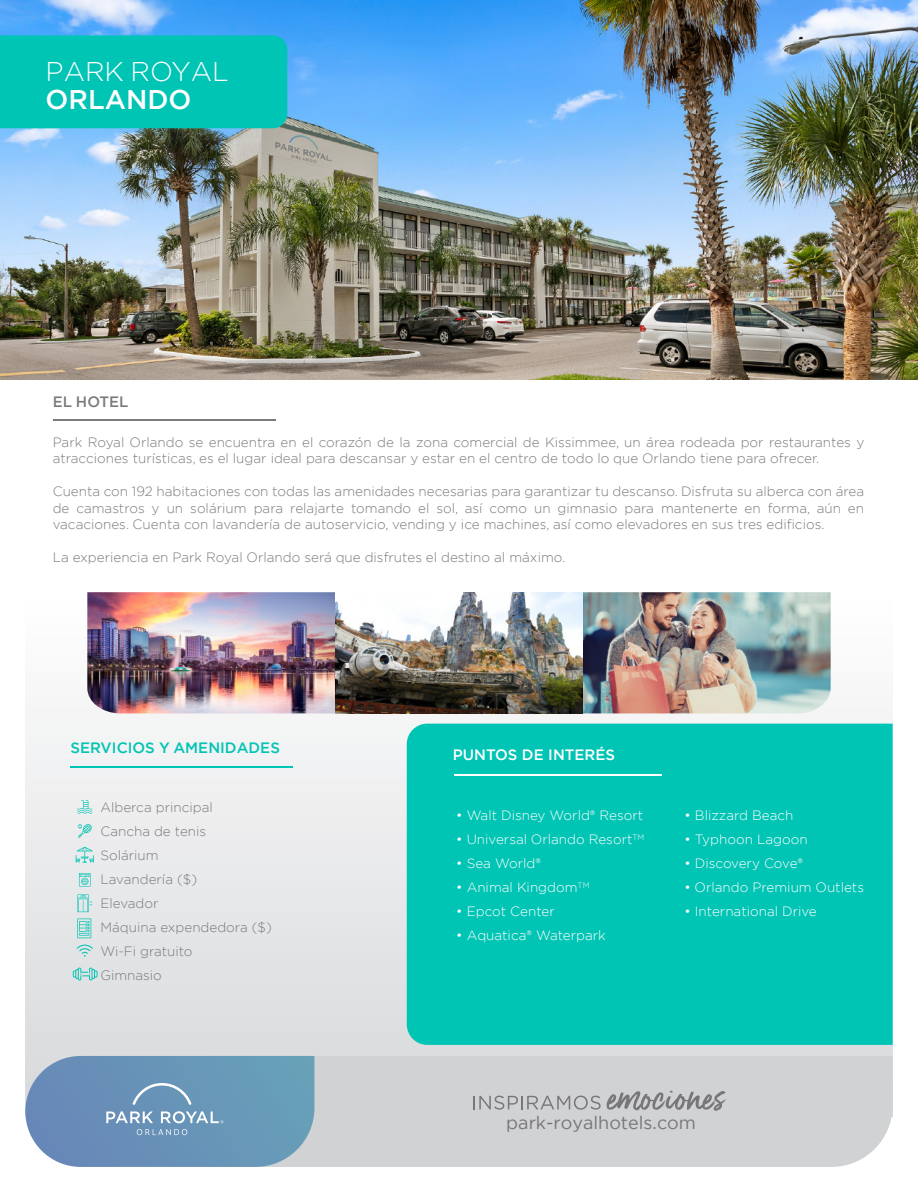
<style>
.page{position:relative;width:918px;height:1188px;background:#fff}
.page>*{position:absolute;margin:0;border:0;box-sizing:border-box;transform-origin:0 0}
.t1{font:300 27px "Gotham";color:#fff}
.t2{font:500 27px "Gotham";color:#fff}
.t3{font:18px "Gotham";color:#77777a}
.t4{font:500 15px "Gotham";color:#00c4b4}
.t5{font:500 15px "Gotham";color:#fff}
.t6{font:500 15px "Gotham";color:#7b7b7a}
.t7{font:300 13.5px/24px "Gotham";color:#7b7b7a}
.t8{font:300 13.5px "Gotham";color:#fff}
</style>
<div class="page">
<div style="left:25px;top:379px;width:868px;height:737px;background:linear-gradient(to bottom,#fff,#dadcde)"></div>
<div style="left:314px;top:1056px;width:579px;height:111px;background:#d1d2d4"></div>
<svg style="left:607px;top:1091px;width:120px;height:20px;background:#acadaf"></svg>
<svg style="left:473px;top:1096px;width:128px;height:14px;background:#b7b8ba"></svg>
<div style="left:407px;top:724px;width:486px;height:321px;background:#00c4b4"></div>
<img style="left:0;top:0;width:918px;height:379px">
<hr style="left:53px;top:420px;width:223px;height:1px;background:#7b7b7a">
<svg style="left:324px;top:343px;width:270px;height:1px"></svg>
<img style="left:87px;top:592px;width:744px;height:121px">
<div style="left:0;top:35px;width:287px;height:93px;background:#00c4b4"></div>
<svg style="left:77px;top:945px;width:16px;height:12px"></svg>
<hr style="left:71px;top:766px;width:222px;height:1px;background:#00c4b4">
<svg style="left:77px;top:919px;width:14px;height:19px"></svg>
<svg style="left:77px;top:800px;width:15px;height:14px"></svg>
<svg style="left:76px;top:847px;width:18px;height:16px"></svg>
<svg style="left:79px;top:873px;width:12px;height:14px"></svg>
<svg style="left:78px;top:824px;width:14px;height:14px"></svg>
<svg style="left:77px;top:894px;width:15px;height:18px"></svg>
<svg style="left:73px;top:968px;width:25px;height:13px"></svg>
<hr style="left:454px;top:775px;width:208px;height:1px;background:#fff">
<svg style="left:25px;top:1056px;width:289px;height:111px;background:#739bbc"></svg>
<h1 class="t1" style="left:46px;top:54px;width:185px">PARK ROYAL</h1>
<h1 class="t2" style="left:46px;top:82px;width:147px">ORLANDO</h1>
<p class="t6" style="left:53px;top:392px;width:77px">EL HOTEL</p>
<p class="t7" style="left:53px;top:434px;width:813px;line-height:16.5px">Park Royal Orlando se encuentra en el corazón de la zona comercial de Kissimmee, un área rodeada por restaurantes y atracciones turísticas, es el lugar ideal para descansar y estar en el centro de todo lo que Orlando tiene para ofrecer.</p>
<p class="t7" style="left:53px;top:483px;width:813px;line-height:16.5px;text-align:justify">Cuenta con 192 habitaciones con todas las amenidades necesarias para garantizar tu descanso. Disfruta su alberca con área de camastros y un solárium para relajarte tomando el sol, así como un gimnasio para mantenerte en forma, aún en vacaciones. Cuenta con lavandería de autoservicio, vending y ice machines, así como elevadores en sus tres edificios.</p>
<p class="t7" style="left:53px;top:545px;width:514px">La experiencia en Park Royal Orlando será que disfrutes el destino al máximo.</p>
<p class="t4" style="left:70px;top:738px;width:211px">SERVICIOS Y AMENIDADES</p>
<p class="t7" style="left:100px;top:795px;width:173px">Alberca principal<br>Cancha de tenis<br>Solárium<br>Lavandería ($)<br>Elevador<br>Máquina expendedora ($)<br>Wi-Fi gratuito<br>Gimnasio</p>
<p class="t5" style="left:453px;top:745px;width:164px">PUNTOS DE INTERÉS</p>
<p class="t8" style="left:456px;top:807px;width:188px">• Walt Disney World® Resort</p>
<p class="t8" style="left:456px;top:831px;width:190px">• Universal Orlando Resort<sup>TM</sup></p>
<p class="t8" style="left:456px;top:855px;width:86px">• Sea World®</p>
<p class="t8" style="left:456px;top:879px;width:135px">• Animal Kingdom<sup>TM</sup></p>
<p class="t8" style="left:456px;top:903px;width:100px">• Epcot Center</p>
<p class="t8" style="left:456px;top:927px;width:151px">• Aquatica® Waterpark</p>
<p class="t8" style="left:685px;top:807px;width:110px">• Blizzard Beach</p>
<p class="t8" style="left:685px;top:831px;width:125px">• Typhoon Lagoon</p>
<p class="t8" style="left:685px;top:855px;width:120px">• Discovery Cove®</p>
<p class="t8" style="left:685px;top:879px;width:181px">• Orlando Premium Outlets</p>
<p class="t8" style="left:685px;top:903px;width:134px">• International Drive</p>
<h2 class="t3" style="left:506px;top:1111px;width:191px">park-royalhotels.com</h2>
</div>
